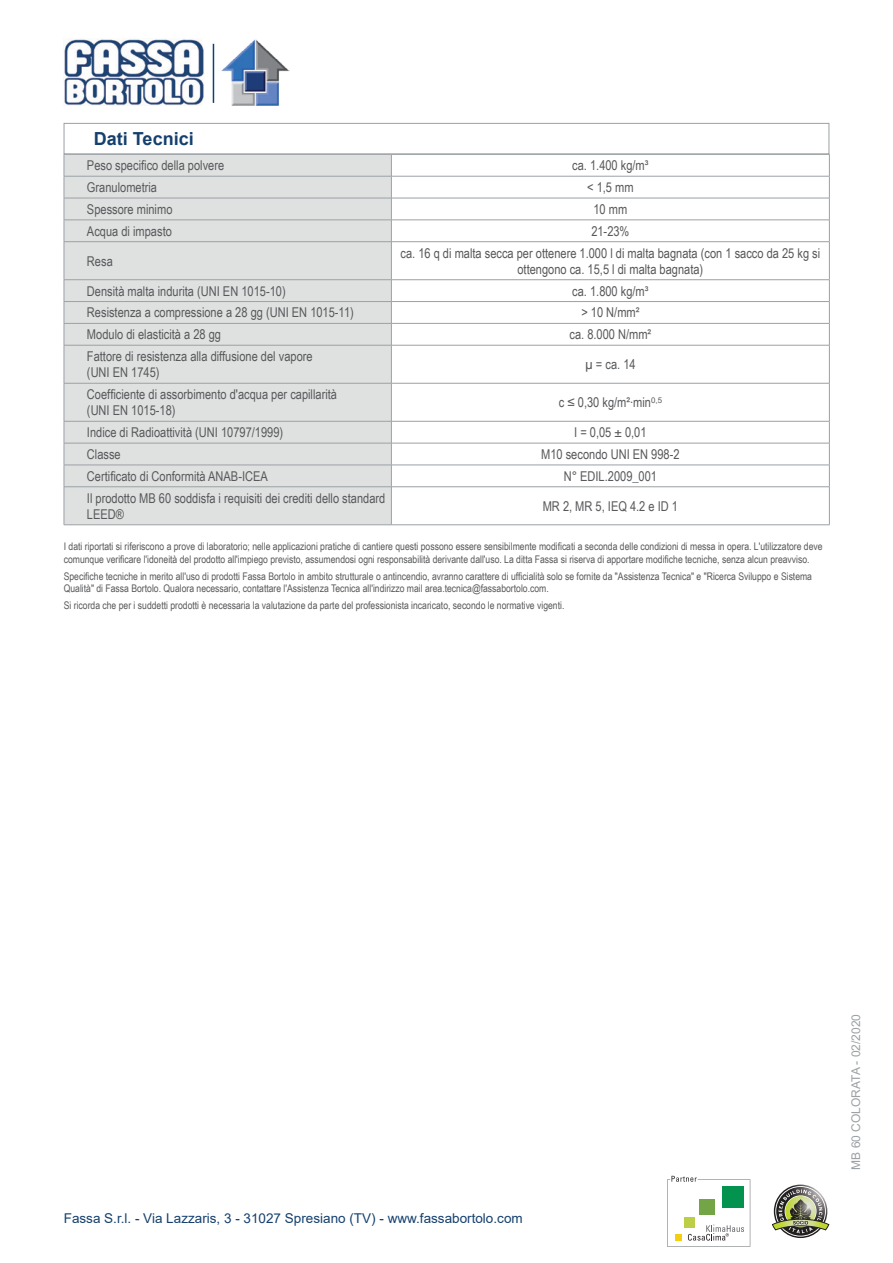
<style>
.page{position:relative;width:893px;height:1263px;background:#fff}
.page>*{position:absolute;margin:0;border:0;box-sizing:border-box;transform-origin:0 0}
.Titolo{font:700 18px "Arial";color:#15406e}
.normale_sx{font:13.5px/16.2px "Arial Narrow";color:#57585a}
.normale_centrato{font:13.5px/16.2px "Arial Narrow";color:#57585a;text-align:center}
.t1{font:13.5px "Arial";color:#15406e}
.t2{font:12px "Arial";color:#9ba1a4}
.Disclaimer{font:10.5px/12.6px "Arial Narrow";color:#57585a}
</style>
<div class="page">
<svg style="left:667px;top:1176px;width:83px;height:71px"></svg>
<svg style="left:772px;top:1186px;width:57px;height:50px"></svg>
<img style="left:64px;top:38px;width:140px;height:67px">
<hr style="left:213px;top:44px;width:1px;height:59px;background:#15406e">
<img style="left:221px;top:39px;width:68px;height:67px">
<div style="left:64px;top:123px;width:765px;height:31px;border:1px solid #9ba1a4"></div>
<div style="left:65px;top:155px;width:326px;height:369px;background:#dfe1e1"></div>
<hr style="left:64px;top:154px;width:327px;height:1px;background:#9ba1a4">
<hr style="left:391px;top:154px;width:439px;height:1px;background:#9ba1a4">
<hr style="left:64px;top:176px;width:327px;height:1px;background:#9ba1a4">
<hr style="left:391px;top:176px;width:439px;height:1px;background:#9ba1a4">
<hr style="left:64px;top:198px;width:327px;height:1px;background:#9ba1a4">
<hr style="left:391px;top:198px;width:439px;height:1px;background:#9ba1a4">
<hr style="left:64px;top:220px;width:327px;height:1px;background:#9ba1a4">
<svg style="left:64px;top:155px;width:1px;height:86px"></svg>
<hr style="left:391px;top:220px;width:439px;height:1px;background:#9ba1a4">
<svg style="left:391px;top:155px;width:1px;height:86px"></svg>
<svg style="left:829px;top:155px;width:1px;height:86px"></svg>
<hr style="left:64px;top:241px;width:327px;height:1px;background:#9ba1a4">
<hr style="left:64px;top:242px;width:1px;height:38px;background:#9ba1a4">
<hr style="left:391px;top:241px;width:439px;height:1px;background:#9ba1a4">
<hr style="left:391px;top:242px;width:1px;height:38px;background:#9ba1a4">
<hr style="left:829px;top:242px;width:1px;height:38px;background:#9ba1a4">
<hr style="left:64px;top:279px;width:327px;height:1px;background:#9ba1a4">
<hr style="left:391px;top:279px;width:439px;height:1px;background:#9ba1a4">
<hr style="left:64px;top:301px;width:327px;height:1px;background:#9ba1a4">
<hr style="left:391px;top:301px;width:439px;height:1px;background:#9ba1a4">
<hr style="left:64px;top:323px;width:327px;height:1px;background:#9ba1a4">
<svg style="left:64px;top:280px;width:1px;height:65px"></svg>
<hr style="left:391px;top:323px;width:439px;height:1px;background:#9ba1a4">
<svg style="left:391px;top:280px;width:1px;height:65px"></svg>
<svg style="left:829px;top:280px;width:1px;height:65px"></svg>
<hr style="left:64px;top:345px;width:327px;height:1px;background:#9ba1a4">
<hr style="left:64px;top:345px;width:1px;height:38px;background:#9ba1a4">
<hr style="left:391px;top:345px;width:439px;height:1px;background:#9ba1a4">
<hr style="left:391px;top:345px;width:1px;height:38px;background:#9ba1a4">
<hr style="left:829px;top:345px;width:1px;height:38px;background:#9ba1a4">
<hr style="left:64px;top:383px;width:327px;height:1px;background:#9ba1a4">
<hr style="left:64px;top:383px;width:1px;height:38px;background:#9ba1a4">
<hr style="left:391px;top:383px;width:439px;height:1px;background:#9ba1a4">
<hr style="left:391px;top:383px;width:1px;height:38px;background:#9ba1a4">
<hr style="left:829px;top:383px;width:1px;height:38px;background:#9ba1a4">
<hr style="left:64px;top:421px;width:327px;height:1px;background:#9ba1a4">
<hr style="left:391px;top:421px;width:439px;height:1px;background:#9ba1a4">
<hr style="left:64px;top:443px;width:327px;height:1px;background:#9ba1a4">
<hr style="left:391px;top:443px;width:439px;height:1px;background:#9ba1a4">
<hr style="left:64px;top:465px;width:327px;height:1px;background:#9ba1a4">
<svg style="left:64px;top:422px;width:1px;height:64px"></svg>
<hr style="left:391px;top:465px;width:439px;height:1px;background:#9ba1a4">
<svg style="left:391px;top:421px;width:1px;height:65px"></svg>
<svg style="left:829px;top:421px;width:1px;height:65px"></svg>
<hr style="left:64px;top:486px;width:327px;height:1px;background:#9ba1a4">
<hr style="left:64px;top:487px;width:1px;height:38px;background:#9ba1a4">
<hr style="left:64px;top:524px;width:327px;height:1px;background:#9ba1a4">
<hr style="left:391px;top:486px;width:439px;height:1px;background:#9ba1a4">
<hr style="left:391px;top:487px;width:1px;height:38px;background:#9ba1a4">
<hr style="left:829px;top:487px;width:1px;height:38px;background:#9ba1a4">
<hr style="left:391px;top:524px;width:439px;height:1px;background:#9ba1a4">
<p class="Titolo" style="left:94px;top:126px;width:101px">Dati Tecnici</p>
<p class="normale_sx" style="left:87px;top:157px;width:139px">Peso specifico della polvere</p>
<p class="normale_centrato" style="left:572px;top:157px;width:78px">ca. 1.400 kg/m³</p>
<p class="normale_sx" style="left:87px;top:179px;width:72px">Granulometria</p>
<p class="normale_centrato" style="left:587px;top:179px;width:48px">&lt; 1,5 mm</p>
<p class="normale_sx" style="left:87px;top:200px;width:87px">Spessore minimo</p>
<p class="normale_centrato" style="left:593px;top:200px;width:35px">10 mm</p>
<p class="normale_sx" style="left:87px;top:222px;width:86px">Acqua di impasto</p>
<p class="normale_centrato" style="left:591px;top:222px;width:40px">21-23%</p>
<p class="normale_sx" style="left:87px;top:252px;width:27px">Resa</p>
<p class="normale_centrato" style="left:400px;top:244px;width:421px">ca. 16 q di malta secca per ottenere 1.000 l di malta bagnata (con 1 sacco da 25 kg si ottengono ca. 15,5 l di malta bagnata)</p>
<p class="normale_sx" style="left:87px;top:282px;width:200px">Densità malta indurita (UNI EN 1015-10)</p>
<p class="normale_centrato" style="left:572px;top:282px;width:78px">ca. 1.800 kg/m³</p>
<p class="normale_sx" style="left:87px;top:304px;width:268px">Resistenza a compressione a 28 gg (UNI EN 1015-11)</p>
<p class="normale_centrato" style="left:581px;top:304px;width:60px">&gt; 10 N/mm²</p>
<p class="normale_sx" style="left:87px;top:326px;width:136px">Modulo di elasticità a 28 gg</p>
<p class="normale_centrato" style="left:569px;top:326px;width:83px">ca. 8.000 N/mm²</p>
<p class="normale_sx" style="left:87px;top:348px;width:227px">Fattore di resistenza alla diffusione del vapore</p>
<p class="normale_sx" style="left:87px;top:364px;width:74px">(UNI EN 1745)</p>
<p class="normale_centrato" style="left:585px;top:356px;width:52px">µ = ca. 14</p>
<p class="normale_sx" style="left:87px;top:386px;width:252px">Coefficiente di assorbimento d'acqua per capillarità</p>
<p class="normale_sx" style="left:87px;top:402px;width:90px">(UNI EN 1015-18)</p>
<p class="normale_centrato" style="left:559px;top:394px;width:105px">c ≤ 0,30 kg/m²∙min<sup>0,5</sup></p>
<p class="normale_sx" style="left:87px;top:424px;width:198px">Indice di Radioattività (UNI 10797/1999)</p>
<p class="normale_centrato" style="left:574px;top:424px;width:74px">I = 0,05 ± 0,01</p>
<p class="normale_sx" style="left:87px;top:446px;width:35px">Classe</p>
<p class="normale_centrato" style="left:541px;top:446px;width:140px">M10 secondo UNI EN 998-2</p>
<p class="normale_sx" style="left:87px;top:467px;width:182px">Certificato di Conformità ANAB-ICEA</p>
<p class="normale_centrato" style="left:564px;top:467px;width:95px">N° EDIL.2009_001</p>
<p class="normale_sx" style="left:87px;top:489px;width:300px">Il prodotto MB 60 soddisfa i requisiti dei crediti dello standard<br>LEED®</p>
<p class="normale_centrato" style="left:543px;top:497px;width:137px">MR 2, MR 5, IEQ 4.2 e ID 1</p>
<p class="Disclaimer" style="left:64px;top:540px;width:760px">I dati riportati si riferiscono a prove di laboratorio; nelle applicazioni pratiche di cantiere questi possono essere sensibilmente modificati a seconda delle condizioni di messa in opera. L'utilizzatore deve comunque verificare l'idoneità del prodotto all'impiego previsto, assumendosi ogni responsabilità derivante dall'uso. La ditta Fassa si riserva di apportare modifiche tecniche, senza alcun preavviso.</p>
<p class="Disclaimer" style="left:64px;top:569px;width:750px">Specifiche tecniche in merito all'uso di prodotti Fassa Bortolo in ambito strutturale o antincendio, avranno carattere di ufficialità solo se fornite da "Assistenza Tecnica" e "Ricerca Sviluppo e Sistema<br>Qualità" di Fassa Bortolo. Qualora necessario, contattare l'Assistenza Tecnica all'indirizzo mail area.tecnica@fassabortolo.com.</p>
<p class="Disclaimer" style="left:64px;top:599px;width:502px">Si ricorda che per i suddetti prodotti è necessaria la valutazione da parte del professionista incaricato, secondo le normative vigenti.</p>
<p class="t1" style="left:64px;top:1208px;width:460px">Fassa S.r.l. - Via Lazzaris, 3 - 31027 Spresiano (TV) - www.fassabortolo.com</p>
<p class="t2" style="left:848px;top:1170px;width:157px;rotate:-90deg">MB 60 COLORATA - 02/2020</p>
</div>
